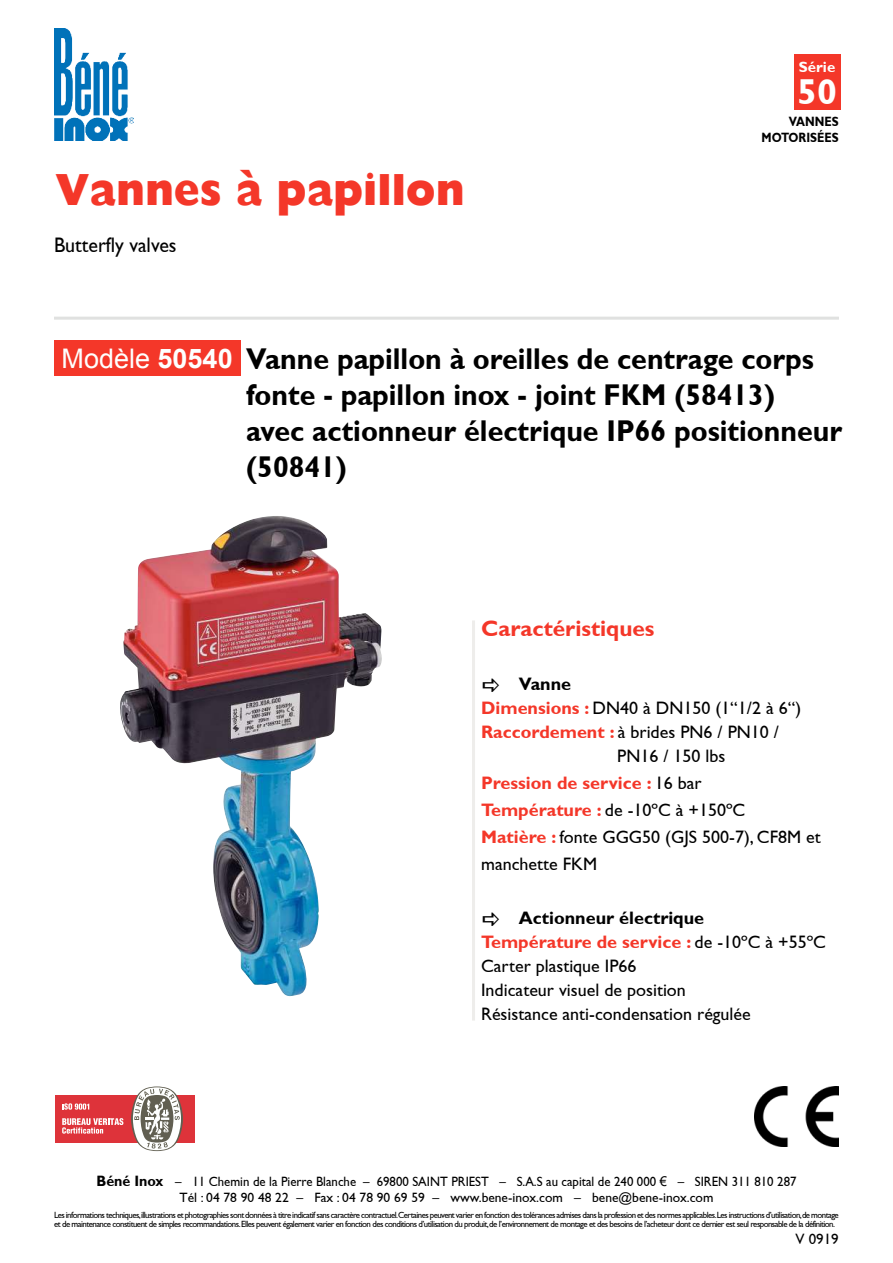
<style>
.page{position:relative;width:893px;height:1263px;background:#fff}
.page>*{position:absolute;margin:0;border:0;box-sizing:border-box;transform-origin:0 0}
.t1{font:800 45px "Gill Sans";color:#f43729;scale:.95 1}
.t2{font:700 36px "Gill Sans";color:#fefffe}
.t3{font:700 30px/36px "Gill Sans";color:#000;scale:.95 1}
.t4{font:27px "Arial";color:#fefffe}
.t5{font:700 22.5px "Gill Sans";color:#f43729}
.t6{font:21px "Gill Sans";color:#000;scale:.95 1}
.t7{font:18px/24px "Gill Sans";color:#000}
.t8{font:700 18px "Gill Sans";color:#000}
.t9{font:700 15px "Gill Sans";color:#fefffe}
.t10{font:15px "Gill Sans";color:#000}
.t11{font:13.5px/16.2px "Gill Sans";color:#000;text-align:center;scale:.95 1}
.t12{font:700 13.5px/16.2px "Gill Sans";color:#000;text-align:right;scale:.85 1}
.t13{font:9px/9px "Gill Sans";letter-spacing:-.06em;color:#000}
.s1{font-weight:700}
.s2{font-weight:700;color:#f43729}
.s3{font-weight:700;font-size:15px}
.s4{font-family:"Arial"}
</style>
<div class="page">
<img style="left:54px;top:28px;width:79px;height:113px">
<div style="left:794px;top:54px;width:46px;height:56px;background:#f43729"></div>
<hr style="left:54px;top:317px;width:785px;height:3px;background:#e0e1e0">
<img style="left:120px;top:520px;width:262px;height:476px">
<hr style="left:472px;top:620px;width:3px;height:400px;background:#eeedeb">
<img style="left:755px;top:1087px;width:84px;height:60px">
<div style="left:54px;top:341px;width:186px;height:35px;background:#f43729"></div>
<div style="left:55px;top:1095px;width:140px;height:48px;background:#de333a"></div>
<svg style="left:131px;top:1086px;width:52px;height:65px"></svg>
<svg style="left:62px;top:1103px;width:27px;height:7px"></svg>
<svg style="left:62px;top:1118px;width:61px;height:15px"></svg>
<h3 class="t9" style="left:799px;top:59px;width:38px">Série</h3>
<h2 class="t2" style="left:797px;top:71px;width:41px">50</h2>
<h1 class="t1" style="left:55px;top:171px;width:433px">Vannes à papillon</h1>
<h3 class="t6" style="left:54px;top:233px;width:131px">Butterfly valves</h3>
<h3 class="t12" style="left:762px;top:113px;width:92px">VANNES<br>MOTORISÉES</h3>
<h3 class="t4" style="left:62px;top:349px;width:173px">Modèle <span class="s1">50540</span></h3>
<h3 class="t3" style="left:246px;top:341px;width:629px">Vanne papillon à oreilles de centrage corps fonte - papillon inox - joint FKM (58413)<br>avec actionneur électrique IP66 positionneur (50841)</h3>
<h3 class="t5" style="left:481px;top:616px;width:175px">Caractéristiques</h3>
<h3 class="t8" style="left:519px;top:674px;width:54px">Vanne</h3>
<h3 class="t7" style="left:481px;top:696px;width:322px"><span class="s2">Dimensions :</span> DN40 à DN150 (1“1/2 à 6“)</h3>
<h3 class="t7" style="left:481px;top:720px;width:299px"><span class="s2">Raccordement :</span> à brides PN6 / PN10 /</h3>
<h3 class="t7" style="left:617px;top:744px;width:110px">PN16 / 150 lbs</h3>
<h3 class="t7" style="left:481px;top:769px;width:341px;line-height:27px"><span class="s2">Pression de service :</span> 16 bar<br><span class="s2">Température :</span> de -10ºC à +150ºC<br><span class="s2">Matière :</span> fonte GGG50 (GJS 500-7), CF8M et manchette FKM</h3>
<h3 class="t7" style="left:481px;top:906px;width:346px;text-indent:38px"><span class="s1">Actionneur électrique<br></span><span class="s2">Température de service :</span> de -10ºC à +55ºC<br>Carter plastique IP66<br>Indicateur visuel de position<br>Résistance anti-condensation régulée</h3>
<h3 class="t11" style="left:96px;top:1173px;width:738px"><span class="s3">Béné Inox</span> – 11 Chemin de la Pierre Blanche – 69800 SAINT PRIEST – S.A.S au capital de 240 000 <span class="s4">€</span> – SIREN 311 810 287<br>Tél : 04 78 90 48 22 – Fax : 04 78 90 69 59 – www.bene-inox.com – bene@bene-inox.com</h3>
<h3 class="t10" style="left:795px;top:1231px;width:45px">V 0919</h3>
<p class="t13" style="left:54px;top:1210px;width:786px">Les informations techniques,illustrations et photographies sont données à titre indicatif sans caractère contractuel.Certaines peuvent varier en fonction des tolérances admises dans la profession et des normes applicables.Les instructions d’utilisation,de montage et de maintenance constituent de simples recommandations.Elles peuvent également varier en fonction des conditions d’utilisation du produit,de l’environnement de montage et des besoins de l’acheteur dont ce dernier est seul responsable de la définition.</p>
</div>
